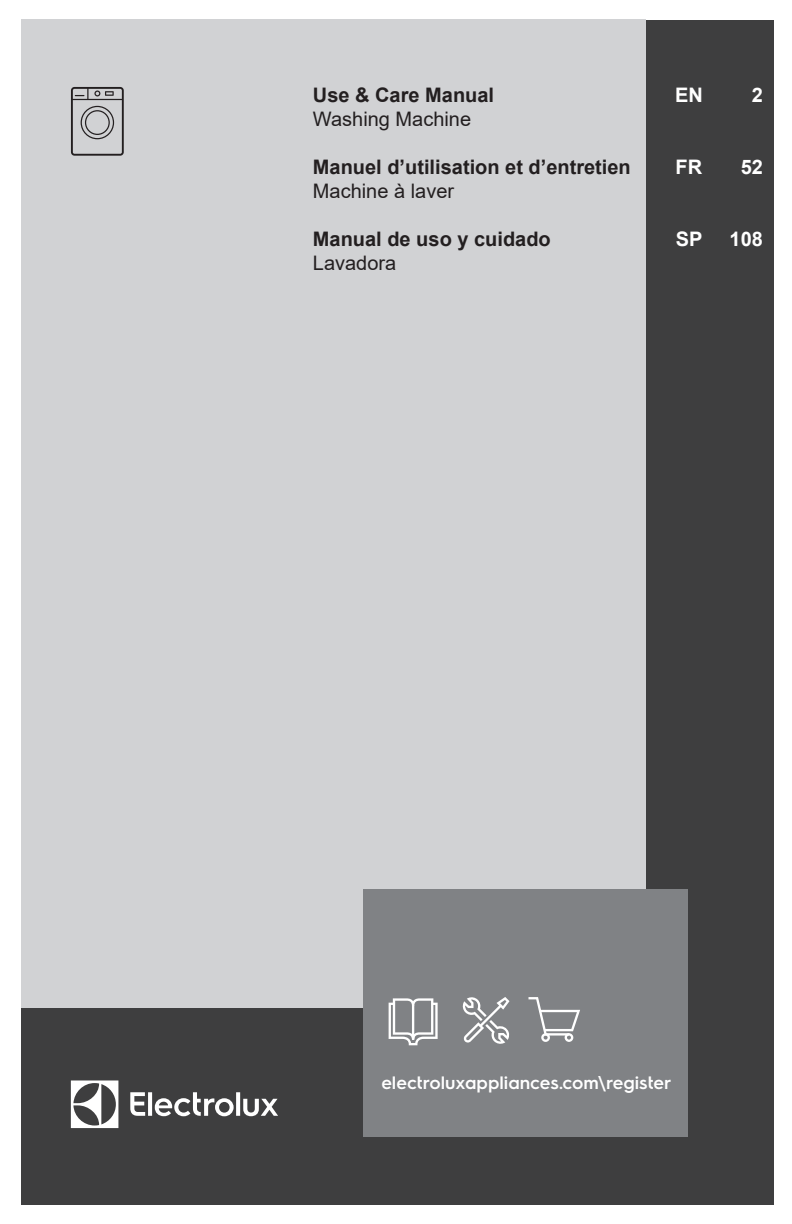
<style>
.page{position:relative;width:792px;height:1224px;background:#fff}
.page>*{position:absolute;margin:0;border:0;box-sizing:border-box;transform-origin:0 0}
.t1{font:700 20px "Arial";color:#231f20}
.t2{font:20px "Arial";color:#231f20}
.t3{font:700 20px "Arial";color:#fff}
.t4{font:600 18px "Electrolux Sans";color:#fff}
</style>
<div class="page">
<div style="left:21px;top:20px;width:752px;height:1184px;background:#3e3e3f"></div>
<div style="left:21px;top:20px;width:624px;height:988px;background:#d1d2d4"></div>
<svg style="left:71px;top:1080px;width:47px;height:48px"></svg>
<svg style="left:130px;top:1092px;width:148px;height:24px"></svg>
<div style="left:363px;top:890px;width:325px;height:247px;background:#808285"></div>
<svg style="left:389px;top:998px;width:49px;height:47px"></svg>
<hr style="left:412px;top:1005px;width:2px;height:35px;background:#fff">
<svg style="left:462px;top:997px;width:48px;height:47px"></svg>
<svg style="left:529px;top:997px;width:51px;height:45px"></svg>
<svg style="left:71px;top:87px;width:53px;height:69px"></svg>
<svg style="left:105px;top:91px;width:9px;height:5px"></svg>
<p class="t1" style="left:313px;top:80px;width:183px">Use &amp; Care Manual</p>
<p class="t3" style="left:675px;top:80px;width:29px">EN</p>
<p class="t3" style="left:752px;top:80px;width:13px">2</p>
<p class="t2" style="left:313px;top:105px;width:160px">Washing Machine</p>
<p class="t1" style="left:313px;top:152px;width:319px">Manuel d’utilisation et d’entretien</p>
<p class="t3" style="left:676px;top:152px;width:28px">FR</p>
<p class="t3" style="left:741px;top:152px;width:24px">52</p>
<p class="t2" style="left:313px;top:177px;width:143px">Machine à laver</p>
<p class="t1" style="left:313px;top:224px;width:239px">Manual de uso y cuidado</p>
<p class="t3" style="left:676px;top:224px;width:28px">SP</p>
<p class="t3" style="left:730px;top:224px;width:35px">108</p>
<p class="t2" style="left:313px;top:249px;width:85px">Lavadora</p>
<p class="t4" style="left:381px;top:1070px;width:292px">electroluxappliances.com\register</p>
</div>
